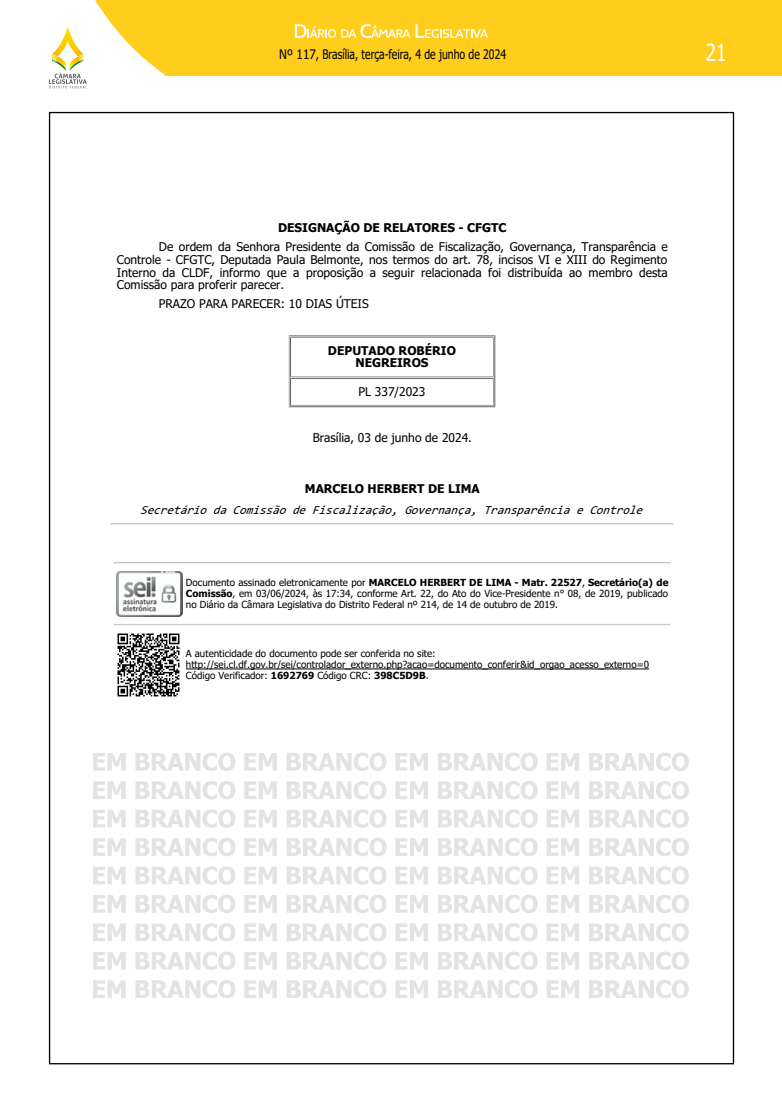
<style>
.page{position:relative;width:782px;height:1105px;background:#fff}
.page>*{position:absolute;margin:0;border:0;box-sizing:border-box;transform-origin:0 0}
.t1{font:23.6px "Tahoma";color:#fff;scale:.8 1}
.t2{font:13.1px "Tahoma";color:#000;scale:.9 1}
.t3{font:12px/12.7px "Tahoma";color:#000;text-align:justify}
.t4{font:700 12px/12.7px "Tahoma";color:#000;text-align:center}
.t5{font:italic 12px "Tahoma";color:#000}
.t6{font:9.8px/11.3px "Tahoma";color:#000;text-align:justify}
.s1{font-weight:700}
</style>
<div class="page">
<div style="left:0;top:0;width:781px;height:75px;background:#ffcd1c"></div>
<svg style="left:0;top:0;width:165px;height:89px"></svg>
<svg style="left:295px;top:24px;width:193px;height:14px"></svg>
<svg style="left:289px;top:335px;width:206px;height:72px"></svg>
<svg style="left:111px;top:523px;width:562px;height:2px"></svg>
<svg style="left:114px;top:562px;width:556px;height:2px"></svg>
<svg style="left:114px;top:624px;width:556px;height:2px"></svg>
<img style="left:116px;top:571px;width:67px;height:45px">
<img style="left:117px;top:633px;width:63px;height:64px">
<hr style="left:186px;top:669px;width:463px;height:1px;background:#000">
<svg style="left:93px;top:753px;width:33px;height:18px"></svg>
<svg style="left:135px;top:753px;width:100px;height:18px"></svg>
<svg style="left:244px;top:753px;width:33px;height:18px"></svg>
<svg style="left:287px;top:753px;width:99px;height:18px"></svg>
<svg style="left:395px;top:753px;width:33px;height:18px"></svg>
<svg style="left:438px;top:753px;width:99px;height:18px"></svg>
<svg style="left:546px;top:753px;width:33px;height:18px"></svg>
<svg style="left:589px;top:753px;width:99px;height:18px"></svg>
<svg style="left:93px;top:781px;width:33px;height:18px"></svg>
<svg style="left:135px;top:781px;width:100px;height:18px"></svg>
<svg style="left:244px;top:781px;width:33px;height:18px"></svg>
<svg style="left:287px;top:781px;width:99px;height:18px"></svg>
<svg style="left:395px;top:781px;width:33px;height:18px"></svg>
<svg style="left:438px;top:781px;width:99px;height:18px"></svg>
<svg style="left:546px;top:781px;width:33px;height:18px"></svg>
<svg style="left:589px;top:781px;width:99px;height:18px"></svg>
<svg style="left:93px;top:810px;width:33px;height:17px"></svg>
<svg style="left:135px;top:809px;width:100px;height:19px"></svg>
<svg style="left:244px;top:810px;width:33px;height:17px"></svg>
<svg style="left:287px;top:809px;width:99px;height:19px"></svg>
<svg style="left:395px;top:810px;width:33px;height:17px"></svg>
<svg style="left:438px;top:809px;width:99px;height:19px"></svg>
<svg style="left:546px;top:810px;width:33px;height:17px"></svg>
<svg style="left:589px;top:809px;width:99px;height:19px"></svg>
<svg style="left:93px;top:838px;width:33px;height:18px"></svg>
<svg style="left:135px;top:838px;width:100px;height:18px"></svg>
<svg style="left:244px;top:838px;width:33px;height:18px"></svg>
<svg style="left:287px;top:838px;width:99px;height:18px"></svg>
<svg style="left:395px;top:838px;width:33px;height:18px"></svg>
<svg style="left:438px;top:838px;width:99px;height:18px"></svg>
<svg style="left:546px;top:838px;width:33px;height:18px"></svg>
<svg style="left:589px;top:838px;width:99px;height:18px"></svg>
<svg style="left:93px;top:867px;width:33px;height:17px"></svg>
<svg style="left:135px;top:866px;width:100px;height:19px"></svg>
<svg style="left:244px;top:867px;width:33px;height:17px"></svg>
<svg style="left:287px;top:866px;width:99px;height:19px"></svg>
<svg style="left:395px;top:867px;width:33px;height:17px"></svg>
<svg style="left:438px;top:866px;width:99px;height:19px"></svg>
<svg style="left:546px;top:867px;width:33px;height:17px"></svg>
<svg style="left:589px;top:866px;width:99px;height:19px"></svg>
<svg style="left:93px;top:895px;width:33px;height:18px"></svg>
<svg style="left:135px;top:895px;width:100px;height:18px"></svg>
<svg style="left:244px;top:895px;width:33px;height:18px"></svg>
<svg style="left:287px;top:895px;width:99px;height:18px"></svg>
<svg style="left:395px;top:895px;width:33px;height:18px"></svg>
<svg style="left:438px;top:895px;width:99px;height:18px"></svg>
<svg style="left:546px;top:895px;width:33px;height:18px"></svg>
<svg style="left:589px;top:895px;width:99px;height:18px"></svg>
<svg style="left:93px;top:923px;width:33px;height:18px"></svg>
<svg style="left:135px;top:923px;width:100px;height:19px"></svg>
<svg style="left:244px;top:923px;width:33px;height:18px"></svg>
<svg style="left:287px;top:923px;width:99px;height:19px"></svg>
<svg style="left:395px;top:923px;width:33px;height:18px"></svg>
<svg style="left:438px;top:923px;width:99px;height:19px"></svg>
<svg style="left:546px;top:923px;width:33px;height:18px"></svg>
<svg style="left:589px;top:923px;width:99px;height:19px"></svg>
<svg style="left:93px;top:952px;width:33px;height:18px"></svg>
<svg style="left:135px;top:951px;width:100px;height:19px"></svg>
<svg style="left:244px;top:952px;width:33px;height:18px"></svg>
<svg style="left:287px;top:951px;width:99px;height:19px"></svg>
<svg style="left:395px;top:952px;width:33px;height:18px"></svg>
<svg style="left:438px;top:951px;width:99px;height:19px"></svg>
<svg style="left:546px;top:952px;width:33px;height:18px"></svg>
<svg style="left:589px;top:951px;width:99px;height:19px"></svg>
<svg style="left:93px;top:980px;width:33px;height:18px"></svg>
<svg style="left:135px;top:980px;width:100px;height:18px"></svg>
<svg style="left:244px;top:980px;width:33px;height:18px"></svg>
<svg style="left:287px;top:980px;width:99px;height:18px"></svg>
<svg style="left:395px;top:980px;width:33px;height:18px"></svg>
<svg style="left:438px;top:980px;width:99px;height:18px"></svg>
<svg style="left:546px;top:980px;width:33px;height:18px"></svg>
<svg style="left:589px;top:980px;width:99px;height:18px"></svg>
<h2 class="t2" style="left:279px;top:46px;width:254px">Nº 117, Brasília, terça-feira, 4 de junho de 2024</h2>
<h1 class="t1" style="left:705px;top:36px;width:27px">21</h1>
<p class="t4" style="left:278px;top:222px;width:230px">DESIGNAÇÃO DE RELATORES - CFGTC</p>
<p class="t3" style="left:117px;top:241px;width:552px;text-indent:42px">De ordem da Senhora Presidente da Comissão de Fiscalização, Governança, Transparência e Controle - CFGTC, Deputada Paula Belmonte, nos termos do art. 78, incisos VI e XIII do Regimento Interno da CLDF, informo que a proposição a seguir relacionada foi distribuída ao membro desta Comissão para proferir parecer.</p>
<p class="t3" style="left:159px;top:298px;width:211px">PRAZO PARA PARECER: 10 DIAS ÚTEIS</p>
<p class="t4" style="left:328px;top:344px;width:129px">DEPUTADO ROBÉRIO<br>NEGREIROS</p>
<p class="t3" style="left:358px;top:386px;width:68px">PL 337/2023</p>
<p class="t3" style="left:313px;top:432px;width:160px">Brasília, 03 de junho de 2024.</p>
<p class="t4" style="left:305px;top:482px;width:176px">MARCELO HERBERT DE LIMA</p>
<p class="t5" style="left:141px;top:503px;width:503px">Secretário da Comissão de Fiscalização, Governança, Transparência e Controle</p>
<p class="t6" style="left:186px;top:577px;width:484px">Documento assinado eletronicamente por <span class="s1">MARCELO HERBERT DE LIMA - Matr. 22527</span>, <span class="s1">Secretário(a) de Comissão</span>, em 03/06/2024, às 17:34, conforme Art. 22, do Ato do Vice-Presidente n° 08, de 2019, publicado no Diário da Câmara Legislativa do Distrito Federal nº 214, de 14 de outubro de 2019.</p>
<p class="t6" style="left:186px;top:648px;width:464px;text-align:left">A autenticidade do documento pode ser conferida no site: http://sei.cl.df.gov.br/sei/controlador_externo.php?acao=documento_conferir&amp;id_orgao_acesso_externo=0<br>Código Verificador: <span class="s1">1692769</span> Código CRC: <span class="s1">398C5D9B</span>.</p>
</div>
